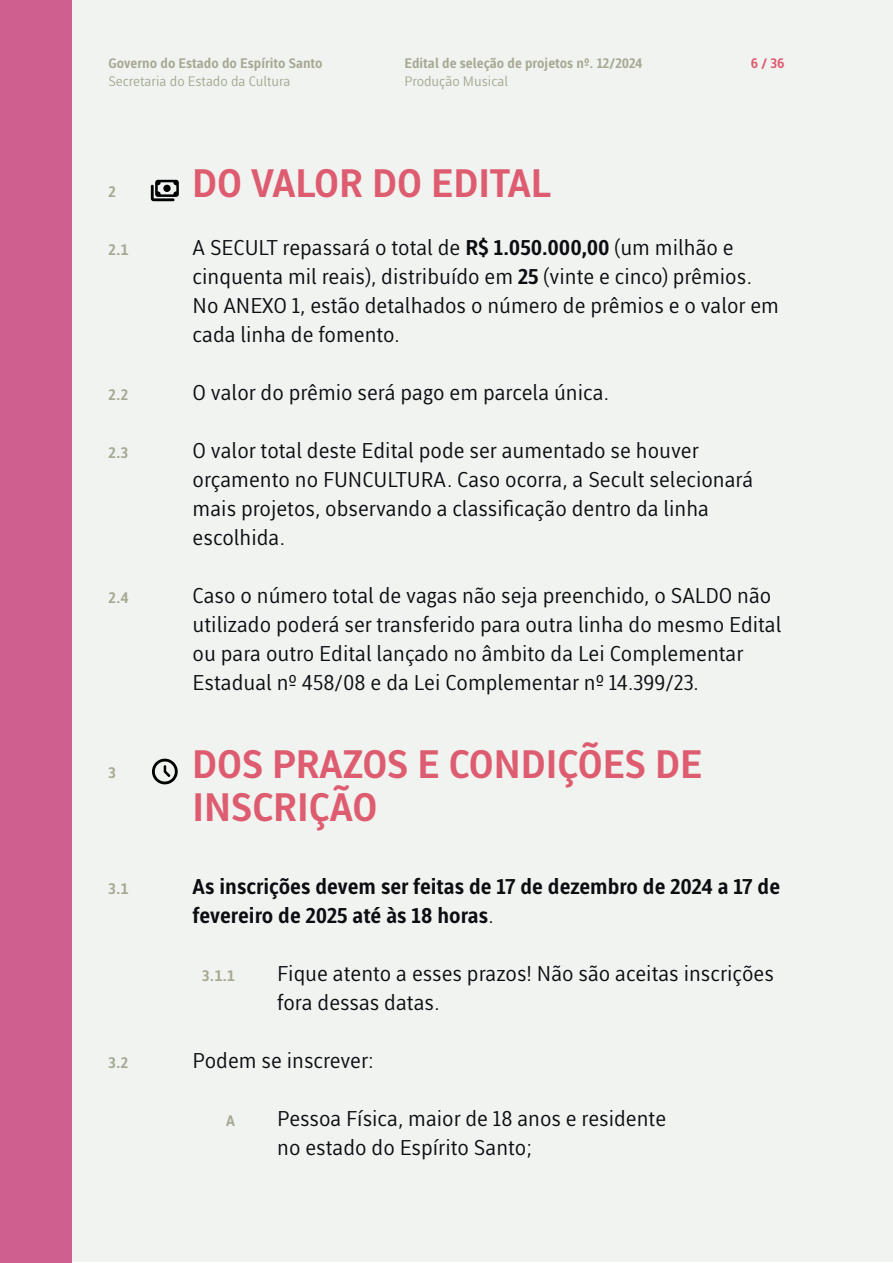
<style>
.page{position:relative;width:893px;height:1263px;background:#fff}
.page>*{position:absolute;margin:0;border:0;box-sizing:border-box;transform-origin:0 0}
.t1{font:39px/43.5px "Ufes Sans VF Roman";color:#de5c70}
.t2{font:21px/29px "Ufes Sans VF Roman";color:#0b0e11}
.t3{font:15px "Ufes Sans VF Roman";color:#a6a892}
.t4{font:13.5px/18px "Ufes Sans VF Roman";color:#a6a892}
.t5{font:13.5px "Ufes Sans VF Roman";color:#de5c70}
</style>
<div class="page">
<div style="left:1px;top:1px;width:891px;height:1261px;background:#f1f3f1"></div>
<div style="left:0;top:0;width:72px;height:1263px;background:#cf5f8c"></div>
<svg style="left:151px;top:180px;width:28px;height:21px"></svg>
<svg style="left:152px;top:759px;width:26px;height:25px"></svg>
<p class="t4" style="left:108px;top:54px;width:216px">Governo do Estado do Espírito Santo<br>Secretaria do Estado da Cultura</p>
<p class="t4" style="left:405px;top:54px;width:240px">Edital de seleção de projetos nº. 12/2024<br>Produção Musical</p>
<p class="t5" style="left:751px;top:55px;width:35px">6 / 36</p>
<p class="t3" style="left:108px;top:182px;width:10px">2</p>
<h1 class="t1" style="left:192px;top:161px;width:360px">DO VALOR DO EDITAL</h1>
<p class="t3" style="left:108px;top:240px;width:22px">2.1</p>
<p class="t2" style="left:193px;top:233px;width:588px">A SECULT repassará o total de R$ 1.050.000,00 (um milhão e cinquenta mil reais), distribuído em 25 (vinte e cinco) prêmios.<br>No ANEXO 1, estão detalhados o número de prêmios e o valor em cada linha de fomento.</p>
<p class="t3" style="left:108px;top:385px;width:22px">2.2</p>
<p class="t2" style="left:193px;top:378px;width:418px">O valor do prêmio será pago em parcela única.</p>
<p class="t3" style="left:108px;top:443px;width:22px">2.3</p>
<p class="t2" style="left:193px;top:436px;width:562px">O valor total deste Edital pode ser aumentado se houver orçamento no FUNCULTURA. Caso ocorra, a Secult selecionará mais projetos, observando a classificação dentro da linha escolhida.</p>
<p class="t3" style="left:108px;top:589px;width:22px">2.4</p>
<p class="t2" style="left:193px;top:581px;width:590px">Caso o número total de vagas não seja preenchido, o SALDO não utilizado poderá ser transferido para outra linha do mesmo Edital ou para outro Edital lançado no âmbito da Lei Complementar Estadual nº 458/08 e da Lei Complementar nº 14.399/23.</p>
<p class="t3" style="left:108px;top:763px;width:10px">3</p>
<h1 class="t1" style="left:192px;top:741px;width:511px">DOS PRAZOS E CONDIÇÕES DE<br>INSCRIÇÃO</h1>
<p class="t3" style="left:108px;top:879px;width:22px">3.1</p>
<p class="t2" style="left:193px;top:871px;width:589px">As inscrições devem ser feitas de 17 de dezembro de 2024 a 17 de fevereiro de 2025 até às 18 horas.</p>
<p class="t3" style="left:202px;top:966px;width:35px">3.1.1</p>
<p class="t2" style="left:277px;top:959px;width:498px">Fique atento a esses prazos! Não são aceitas inscrições fora dessas datas.</p>
<p class="t3" style="left:108px;top:1053px;width:22px">3.2</p>
<p class="t2" style="left:193px;top:1046px;width:183px">Podem se inscrever:</p>
<p class="t3" style="left:226px;top:1111px;width:10px">A</p>
<p class="t2" style="left:277px;top:1104px;width:390px">Pessoa Física, maior de 18 anos e residente no estado do Espírito Santo;</p>
</div>
